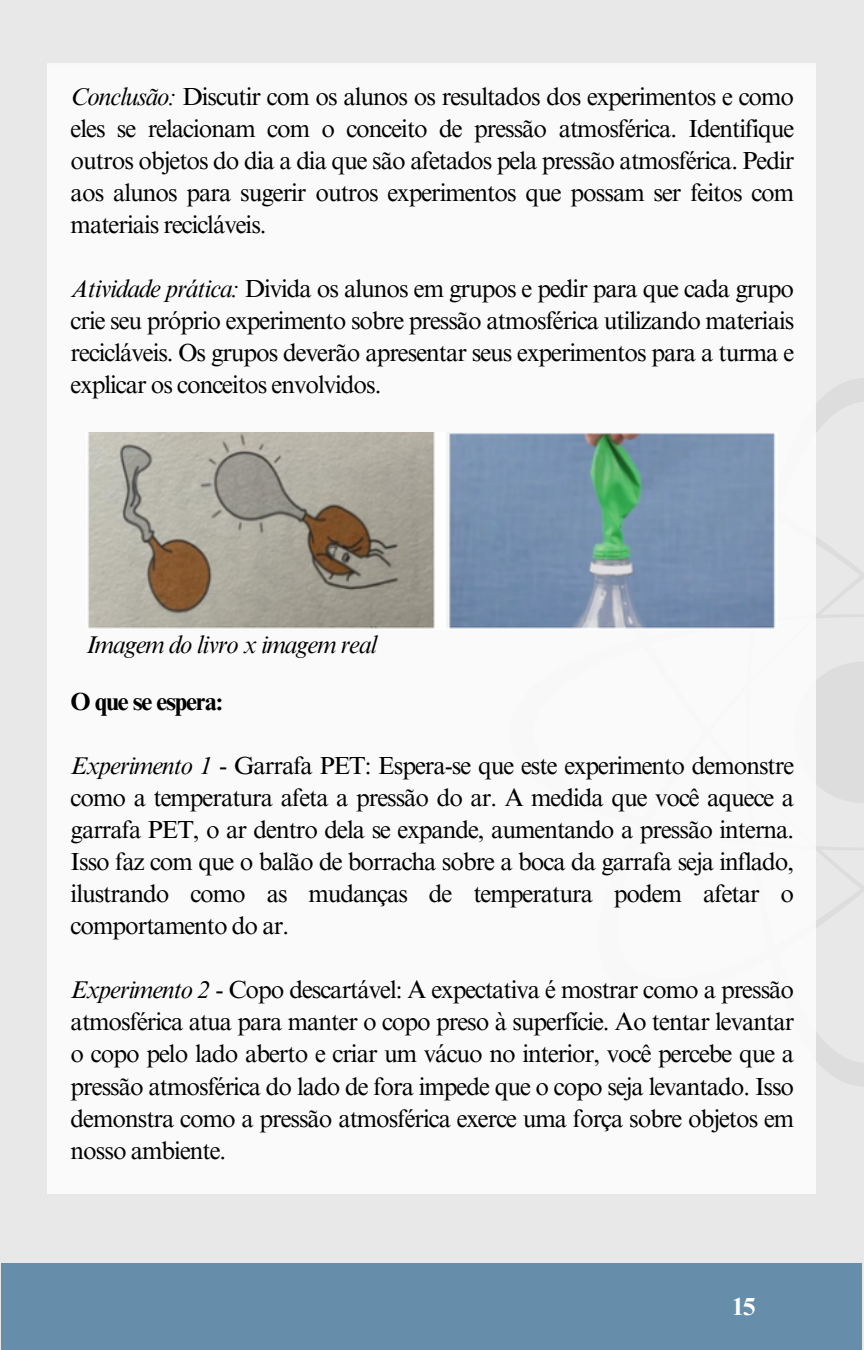
<style>
.page{position:relative;width:864px;height:1350px;background:#e9e8e9}
.page>*{position:absolute;margin:0;border:0;box-sizing:border-box;transform-origin:0 0}
.t1{font:24.75px/31.9px "Times NRMT Pro";letter-spacing:-.04em;color:#000;text-align:justify}
.t2{font:italic 24.75px "Times NRMT Pro";letter-spacing:-.04em;color:#000}
.t3{font:700 24.75px "Times NRMT Pro";letter-spacing:-.04em;color:#000}
.t4{font:700 24.75px "Times NRMT Pro";color:#fff}
.s1{font-style:italic}
</style>
<div class="page">
<div style="left:2px;top:1264px;width:860px;height:86px;background:#668eaa"></div>
<svg style="left:816px;top:378px;width:48px;height:708px"></svg>
<div style="left:48px;top:63px;width:768px;height:1131px;background:#fafafa"></div>
<img style="left:87px;top:432px;width:690px;height:197px">
<p class="t1" style="left:71px;top:83px;width:725px"><span class="s1">Conclusão:</span> Discutir com os alunos os resultados dos experimentos e como eles se relacionam com o conceito de pressão atmosférica. Identifique outros objetos do dia a dia que são afetados pela pressão atmosférica. Pedir aos alunos para sugerir outros experimentos que possam ser feitos com materiais recicláveis.</p>
<p class="t1" style="left:71px;top:276px;width:725px"><span class="s1">Atividade prática:</span> Divida os alunos em grupos e pedir para que cada grupo crie seu próprio experimento sobre pressão atmosférica utilizando materiais recicláveis. Os grupos deverão apresentar seus experimentos para a turma e explicar os conceitos envolvidos.</p>
<p class="t2" style="left:86px;top:635px;width:292px">Imagem do livro x imagem real</p>
<p class="t3" style="left:71px;top:692px;width:154px">O que se espera:</p>
<p class="t1" style="left:71px;top:753px;width:725px"><span class="s1">Experimento 1</span> - Garrafa PET: Espera-se que este experimento demonstre como a temperatura afeta a pressão do ar. A medida que você aquece a garrafa PET, o ar dentro dela se expande, aumentando a pressão interna.<br>Isso faz com que o balão de borracha sobre a boca da garrafa seja inflado, ilustrando como as mudanças de temperatura podem afetar o comportamento do ar.</p>
<p class="t1" style="left:71px;top:977px;width:725px"><span class="s1">Experimento 2</span> - Copo descartável: A expectativa é mostrar como a pressão atmosférica atua para manter o copo preso à superfície. Ao tentar levantar o copo pelo lado aberto e criar um vácuo no interior, você percebe que a pressão atmosférica do lado de fora impede que o copo seja levantado. Isso demonstra como a pressão atmosférica exerce uma força sobre objetos em nosso ambiente.</p>
<p class="t4" style="left:732px;top:1297px;width:25px">15</p>
</div>
